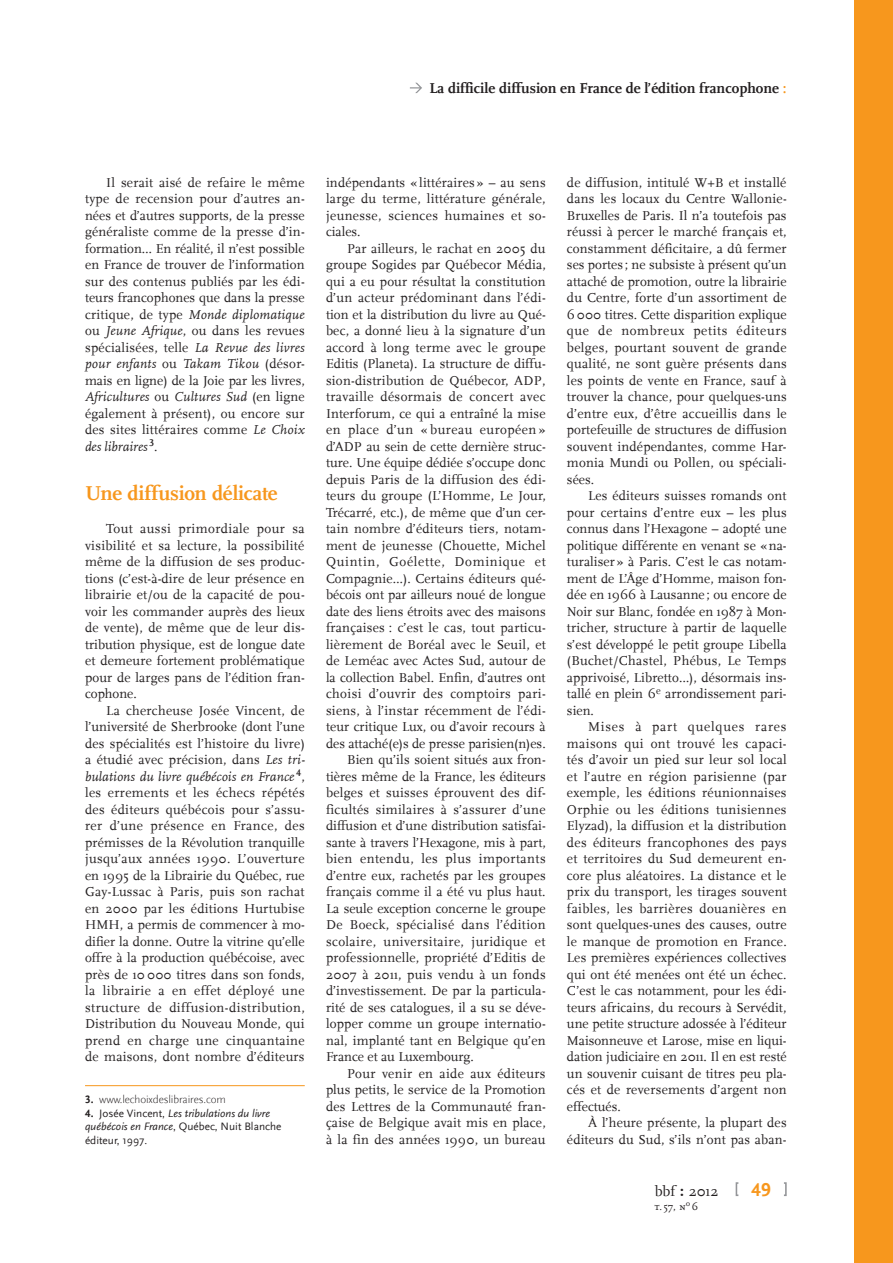
<style>
.page{position:relative;width:893px;height:1263px;background:#fff}
.page>*{position:absolute;margin:0;border:0;box-sizing:border-box;transform-origin:0 0}
.D_-_inter_1{font:700 21px "Scala";letter-spacing:-.015em;color:#f7971d}
.t1{font:700 19.5px "Scala Sans LF";color:#f7971d}
.Titre_courant{font:700 15px "Scala";color:#231f20}
.t2{font:15px "Scala";letter-spacing:.005em;color:#231f20}
.D_-_TEXTE{font:13.5px/16.5px "Scala";letter-spacing:.01em;color:#231f20;text-align:justify}
.D_-_note{font:13.5px/16.5px "Scala";letter-spacing:.025em;color:#231f20;text-align:justify}
.D_-_note-2{font:11.25px/13.5px "Scala Sans";color:#231f20}
.D_-_note-3{font:300 11.25px "Scala Sans";letter-spacing:-.01em;color:#231f20}
.t3{font:10.5px "Scala Caps";color:#231f20}
.s1{color:#f7971d}
.s2{font-style:italic}
.s3{font-family:"Scala Sans LF";font-weight:700}
.s4{font-family:"Scala Sans";font-weight:700}
</style>
<div class="page">
<svg style="left:736px;top:1182px;width:2px;height:14px"></svg>
<svg style="left:784px;top:1182px;width:3px;height:14px"></svg>
<div style="left:855px;top:0;width:38px;height:1263px;background:#f7971d"></div>
<svg style="left:410px;top:83px;width:12px;height:10px"></svg>
<hr style="left:85px;top:1085px;width:220px;height:1px;background:#f7971d">
<p class="Titre_courant" style="left:429px;top:80px;width:359px">La difficile diffusion en France de l’édition francophone <span class="s1">:</span></p>
<p class="D_-_TEXTE" style="left:85px;top:174px;width:221px;text-indent:21px">Il serait aisé de refaire le même type de recension pour d’autres an&shy;nées et d’autres supports, de la presse généraliste comme de la presse d’in&shy;formation… En réalité, il n’est possible en France de trouver de l’information sur des contenus publiés par les édi&shy;teurs francophones que dans la presse critique, de type <span class="s2">Monde diplomatique </span>ou <span class="s2">Jeune Afrique</span>, ou dans les revues spécialisées, telle <span class="s2">La Revue des livres pour enfants</span> ou <span class="s2">Takam Tikou</span> (désor&shy;mais en ligne) de la Joie par les livres, <span class="s2">Africultures</span> ou <span class="s2">Cultures Sud</span> (en ligne également à présent), ou encore sur des sites littéraires comme <span class="s2">Le Choix des libraires</span> <sup>3</sup>.</p>
<p class="D_-_inter_1" style="left:85px;top:481px;width:194px">Une diffusion délicate</p>
<p class="D_-_TEXTE" style="left:85px;top:521px;width:221px;text-indent:21px">Tout aussi primordiale pour sa visibilité et sa lecture, la possibilité même de la diffusion de ses produc&shy;tions (c’est-à-dire de leur présence en librairie et/ou de la capacité de pou&shy;voir les commander auprès des lieux de vente), de même que de leur dis&shy;tribution physique, est de longue date et demeure fortement problématique pour de larges pans de l’édition fran&shy;cophone.</p>
<p class="D_-_TEXTE" style="left:85px;top:702px;width:221px;text-indent:21px">La chercheuse Josée Vincent, de l’université de Sherbrooke (dont l’une des spécialités est l’histoire du livre) a étudié avec précision, dans <span class="s2">Les tri&shy;bulations du livre québécois en France</span> <sup>4</sup>, les errements et les échecs répétés des éditeurs québécois pour s’assu&shy;rer d’une présence en France, des prémisses de la Révolution tranquille jusqu’aux années 1990. L’ouverture en 1995 de la Librairie du Québec, rue Gay-Lussac à Paris, puis son rachat en 2000 par les éditions Hurtubise HMH, a permis de commencer à mo&shy;difier la donne. Outre la vitrine qu’elle offre à la production québécoise, avec près de 10000 titres dans son fonds, la librairie a en effet déployé une structure de diffusion-distribution, Distribution du Nouveau Monde, qui prend en charge une cinquantaine de maisons, dont nombre d’éditeurs</p>
<p class="D_-_note-3" style="left:85px;top:1094px;width:142px"><span class="s3">3.</span> www.lechoixdeslibraires.com</p>
<p class="D_-_note-2" style="left:85px;top:1107px;width:198px"><span class="s3">4.</span> Josée Vincent, <span class="s2">Les tribulations du livre québécois en France</span>, Québec, Nuit Blanche éditeur, 1997.</p>
<p class="D_-_note" style="left:326px;top:174px;width:221px">indépendants « littéraires » – au sens large du terme, littérature générale, jeunesse, sciences humaines et so&shy;ciales.</p>
<p class="D_-_TEXTE" style="left:326px;top:240px;width:221px;text-indent:21px">Par ailleurs, le rachat en 2005 du groupe Sogides par Québecor Média, qui a eu pour résultat la constitution d’un acteur prédominant dans l’édi&shy;tion et la distribution du livre au Qué&shy;bec, a donné lieu à la signature d’un accord à long terme avec le groupe Editis (Planeta). La structure de diffu&shy;sion-distribution de Québecor, ADP, travaille désormais de concert avec Interforum, ce qui a entraîné la mise en place d’un « bureau européen » d’ADP au sein de cette dernière struc&shy;ture. Une équipe dédiée s’occupe donc depuis Paris de la diffusion des édi&shy;teurs du groupe (L’Homme, Le Jour, Trécarré, etc.), de même que d’un cer&shy;tain nombre d’éditeurs tiers, notam&shy;ment de jeunesse (Chouette, Michel Quintin, Goélette, Dominique et Compagnie…). Certains éditeurs qué&shy;bécois ont par ailleurs noué de longue date des liens étroits avec des maisons françaises : c’est le cas, tout particu&shy;lièrement de Boréal avec le Seuil, et de Leméac avec Actes Sud, autour de la collection Babel. Enfin, d’autres ont choisi d’ouvrir des comptoirs pari&shy;siens, à l’instar récemment de l’édi&shy;teur critique Lux, ou d’avoir recours à des attaché(e)s de presse parisien(n)es.</p>
<p class="D_-_TEXTE" style="left:326px;top:752px;width:221px;text-indent:21px">Bien qu’ils soient situés aux fron&shy;tières même de la France, les éditeurs belges et suisses éprouvent des dif&shy;ficultés similaires à s’assurer d’une diffusion et d’une distribution satisfai&shy;sante à travers l’Hexagone, mis à part, bien entendu, les plus importants d’entre eux, rachetés par les groupes français comme il a été vu plus haut.<br>La seule exception concerne le groupe De Boeck, spécialisé dans l’édition scolaire, universitaire, juridique et professionnelle, propriété d’Editis de 2007 à 2011, puis vendu à un fonds d’investissement. De par la particula&shy;rité de ses catalogues, il a su se déve&shy;lopper comme un groupe internatio&shy;nal, implanté tant en Belgique qu’en France et au Luxembourg.</p>
<p class="D_-_TEXTE" style="left:326px;top:1065px;width:221px;text-indent:21px">Pour venir en aide aux éditeurs plus petits, le service de la Promotion des Lettres de la Communauté fran&shy;çaise de Belgique avait mis en place, à la fin des années 1990, un bureau</p>
<p class="D_-_TEXTE" style="left:567px;top:174px;width:221px">de diffusion, intitulé W+B et installé dans les locaux du Centre Wallonie-Bruxelles de Paris. Il n’a toutefois pas réussi à percer le marché français et, constamment déficitaire, a dû fermer ses portes ; ne subsiste à présent qu’un attaché de promotion, outre la librairie du Centre, forte d’un assortiment de 6000 titres. Cette disparition explique que de nombreux petits éditeurs belges, pourtant souvent de grande qualité, ne sont guère présents dans les points de vente en France, sauf à trouver la chance, pour quelques-uns d’entre eux, d’être accueillis dans le portefeuille de structures de diffusion souvent indépendantes, comme Har&shy;monia Mundi ou Pollen, ou spéciali&shy;sées.</p>
<p class="D_-_TEXTE" style="left:567px;top:488px;width:221px;text-indent:21px">Les éditeurs suisses romands ont pour certains d’entre eux – les plus connus dans l’Hexagone – adopté une politique différente en venant se «na&shy;turaliser » à Paris. C’est le cas notam&shy;ment de L’Âge d’Homme, maison fon&shy;dée en 1966 à Lausanne ; ou encore de Noir sur Blanc, fondée en 1987 à Mon&shy;tricher, structure à partir de laquelle s’est développé le petit groupe Libella (Buchet/Chastel, Phébus, Le Temps apprivoisé, Libretto…), désormais ins&shy;tallé en plein 6<sup>e</sup> arrondissement pari&shy;sien.</p>
<p class="D_-_TEXTE" style="left:567px;top:719px;width:221px;text-indent:21px">Mises à part quelques rares maisons qui ont trouvé les capaci&shy;tés d’avoir un pied sur leur sol local et l’autre en région parisienne (par exemple, les éditions réunionnaises Orphie ou les éditions tunisiennes Elyzad), la diffusion et la distribution des éditeurs francophones des pays et territoires du Sud demeurent en&shy;core plus aléatoires. La distance et le prix du transport, les tirages souvent faibles, les barrières douanières en sont quelques-unes des causes, outre le manque de promotion en France.<br>Les premières expériences collectives qui ont été menées ont été un échec.<br>C’est le cas notamment, pour les édi&shy;teurs africains, du recours à Servédit, une petite structure adossée à l’éditeur Maisonneuve et Larose, mise en liqui&shy;dation judiciaire en 2011. Il en est resté un souvenir cuisant de titres peu pla&shy;cés et de reversements d’argent non effectués.</p>
<p class="D_-_TEXTE" style="left:567px;top:1115px;width:221px;text-align:right">À l’heure présente, la plupart des éditeurs du Sud, s’ils n’ont pas aban-</p>
<p class="t2" style="left:655px;top:1183px;width:65px">bbf <span class="s4">:</span> 2012</p>
<p class="t1" style="left:751px;top:1179px;width:21px">49</p>
<p class="t3" style="left:655px;top:1200px;width:45px">t. 57, n<sup>o</sup> 6</p>
</div>
